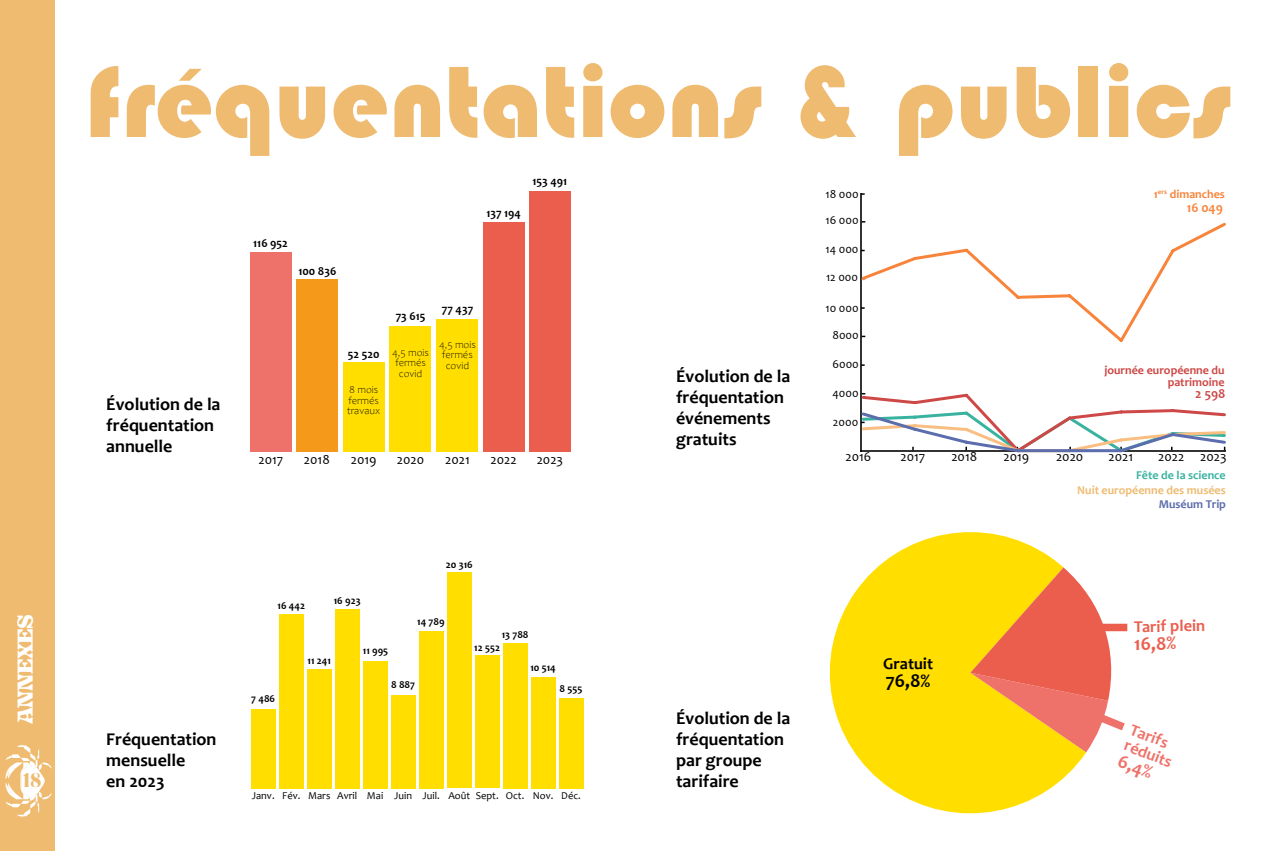
<style>
.page{position:relative;width:1276px;height:851px;background:#fff}
.page>*{position:absolute;margin:0;border:0;box-sizing:border-box;transform-origin:0 0}
.t1{font:105px "Bauhaus 93";color:#eebb71}
.t2{font:24px "Ohno Blazeface 12 Point";color:#fff}
.t3{font:700 19.5px "Candara";color:#000}
.t4{font:700 19.5px "Candara";color:#eb5e4e}
.t5{font:700 19.5px "Candara";color:#ee7269}
.t6{font:900 19.5px "Butler";color:#eebb71}
.t7{font:700 18px/21px "Candara";color:#000}
.t8{font:700 16.5px/16.5px "Candara";color:#ee7269}
.t9{font:700 16.5px "Candara";color:#eb5e4e}
.t10{font:700 16.5px "Candara";color:#000}
.t11{font:13.5px "Candara";color:#000}
.t12{font:700 13.5px "Candara";color:#f8843b}
.t13{font:700 13.5px "Candara";color:#cd4846}
.t14{font:12px "Candara";color:#000}
.t15{font:700 12px "Candara";color:#000}
.t16{font:700 12px/12px "Candara";color:#cd4846;text-align:right}
.t17{font:700 12px "Candara";color:#eebb71}
.t18{font:700 12px "Candara";color:#39b3a0}
.t19{font:700 12px "Candara";color:#f8843b}
.t20{font:700 12px "Candara";color:#5b6dac}
.t21{font:700 10.5px "Candara";color:#000}
.t22{font:300 10.5px/10.5px "Candara";color:#000;text-align:center}
.t23{font:10.5px "Candara";color:#000}
</style>
<div class="page">
<svg style="left:829px;top:532px;width:257px;height:282px;fill:#ffde00"></svg>
<div style="left:250px;top:252px;width:41px;height:199px;background:#ee7269"></div>
<div style="left:296px;top:279px;width:42px;height:172px;background:#f5991a"></div>
<div style="left:343px;top:362px;width:41px;height:89px;background:#ffde00"></div>
<div style="left:389px;top:326px;width:42px;height:125px;background:#ffde00"></div>
<div style="left:436px;top:319px;width:42px;height:132px;background:#ffde00"></div>
<div style="left:483px;top:222px;width:41px;height:229px;background:#eb5e4e"></div>
<div style="left:0;top:0;width:54px;height:850px;background:#eebb71"></div>
<div style="left:251px;top:708px;width:25px;height:80px;background:#ffde00"></div>
<div style="left:279px;top:614px;width:24px;height:174px;background:#ffde00"></div>
<div style="left:307px;top:669px;width:24px;height:119px;background:#ffde00"></div>
<div style="left:335px;top:608px;width:24px;height:180px;background:#ffde00"></div>
<div style="left:363px;top:660px;width:24px;height:128px;background:#ffde00"></div>
<div style="left:391px;top:694px;width:24px;height:94px;background:#ffde00"></div>
<div style="left:419px;top:631px;width:24px;height:157px;background:#ffde00"></div>
<div style="left:447px;top:572px;width:24px;height:216px;background:#ffde00"></div>
<div style="left:474px;top:655px;width:25px;height:133px;background:#ffde00"></div>
<div style="left:502px;top:642px;width:25px;height:146px;background:#ffde00"></div>
<div style="left:530px;top:676px;width:25px;height:112px;background:#ffde00"></div>
<div style="left:558px;top:698px;width:25px;height:90px;background:#ffde00"></div>
<hr style="left:860px;top:193px;width:1px;height:258px;background:#000">
<svg style="left:970px;top:567px;width:158px;height:185px"></svg>
<div style="left:529px;top:191px;width:42px;height:260px;background:#eb5e4e"></div>
<svg style="left:860px;top:391px;width:366px;height:62px"></svg>
<svg style="left:860px;top:220px;width:366px;height:124px"></svg>
<svg style="left:5px;top:745px;width:47px;height:71px"></svg>
<h2 class="t2" style="left:9px;top:723px;width:111px;rotate:-90deg">ANNEXES</h2>
<p class="t6" style="left:22px;top:767px;width:21px">18</p>
<h1 class="t1" style="left:85px;top:43px;width:1147px">fréquentations &amp; publics</h1>
<p class="t7" style="left:106px;top:393px;width:116px">Évolution de la fréquentation annuelle</p>
<p class="t15" style="left:253px;top:235px;width:36px">116 952</p>
<p class="t15" style="left:298px;top:263px;width:39px">100 836</p>
<p class="t15" style="left:348px;top:346px;width:33px">52 520</p>
<p class="t22" style="left:347px;top:385px;width:35px;text-align:left">8 mois fermés travaux</p>
<p class="t15" style="left:486px;top:205px;width:36px">137 194</p>
<p class="t15" style="left:532px;top:174px;width:36px">153 491</p>
<p class="t15" style="left:396px;top:308px;width:31px">73 615</p>
<p class="t15" style="left:442px;top:302px;width:33px">77 437</p>
<p class="t22" style="left:392px;top:347px;width:38px">4,5 mois fermés covid</p>
<p class="t22" style="left:439px;top:339px;width:38px">4,5 mois fermés covid</p>
<p class="t11" style="left:258px;top:450px;width:26px">2017</p>
<p class="t11" style="left:304px;top:450px;width:27px">2018</p>
<p class="t11" style="left:351px;top:450px;width:27px">2019</p>
<p class="t11" style="left:397px;top:450px;width:29px">2020</p>
<p class="t11" style="left:445px;top:450px;width:26px">2021</p>
<p class="t11" style="left:490px;top:450px;width:28px">2022</p>
<p class="t11" style="left:537px;top:451px;width:28px">2023</p>
<p class="t7" style="left:106px;top:728px;width:112px">Fréquentation mensuelle<br>en 2023</p>
<p class="t21" style="left:278px;top:598px;width:29px">16 442</p>
<p class="t21" style="left:334px;top:594px;width:28px">16 923</p>
<p class="t21" style="left:446px;top:557px;width:28px">20 316</p>
<p class="t21" style="left:417px;top:614px;width:29px">14 789</p>
<p class="t21" style="left:502px;top:627px;width:28px">13 788</p>
<p class="t21" style="left:251px;top:692px;width:25px">7 486</p>
<p class="t21" style="left:307px;top:654px;width:25px">11 241</p>
<p class="t21" style="left:363px;top:644px;width:27px">11 995</p>
<p class="t21" style="left:474px;top:641px;width:27px">12 552</p>
<p class="t21" style="left:391px;top:678px;width:26px">8 887</p>
<p class="t21" style="left:530px;top:660px;width:27px">10 514</p>
<p class="t21" style="left:559px;top:682px;width:24px">8 555</p>
<p class="t23" style="left:252px;top:789px;width:330px">Janv. Fév. Mars Avril Mai Juin Juil. Août Sept. Oct. Nov. Déc.</p>
<p class="t7" style="left:676px;top:365px;width:116px">Évolution de la fréquentation événements gratuits</p>
<p class="t14" style="left:825px;top:186px;width:35px">18 000</p>
<p class="t14" style="left:825px;top:212px;width:35px">16 000</p>
<p class="t14" style="left:825px;top:242px;width:34px">14 000</p>
<p class="t14" style="left:826px;top:270px;width:34px">12 000</p>
<p class="t14" style="left:825px;top:300px;width:35px">10 000</p>
<p class="t14" style="left:832px;top:327px;width:28px">8000</p>
<p class="t14" style="left:832px;top:356px;width:28px">6000</p>
<p class="t14" style="left:832px;top:385px;width:28px">4000</p>
<p class="t14" style="left:833px;top:414px;width:27px">2000</p>
<p class="t19" style="left:1154px;top:186px;width:73px">1<sup>ers</sup> dimanches</p>
<p class="t12" style="left:1186px;top:199px;width:38px">16 049</p>
<p class="t16" style="left:1104px;top:363px;width:122px">journée européenne du patrimoine</p>
<p class="t13" style="left:1195px;top:385px;width:32px">2 598</p>
<p class="t11" style="left:845px;top:448px;width:27px">2016</p>
<p class="t11" style="left:900px;top:448px;width:26px">2017</p>
<p class="t11" style="left:951px;top:448px;width:27px">2018</p>
<p class="t11" style="left:1003px;top:448px;width:27px">2019</p>
<p class="t11" style="left:1056px;top:448px;width:29px">2020</p>
<p class="t11" style="left:1108px;top:448px;width:26px">2021</p>
<p class="t11" style="left:1158px;top:448px;width:28px">2022</p>
<p class="t11" style="left:1200px;top:448px;width:28px">2023</p>
<p class="t18" style="left:1136px;top:467px;width:91px">Fête de la science</p>
<p class="t17" style="left:1077px;top:482px;width:150px">Nuit européenne des musées</p>
<p class="t20" style="left:1158px;top:496px;width:69px">Muséum Trip</p>
<p class="t7" style="left:676px;top:707px;width:116px">Évolution de la fréquentation par groupe tarifaire</p>
<p class="t10" style="left:883px;top:652px;width:51px">Gratuit</p>
<p class="t3" style="left:886px;top:668px;width:46px">76,8%</p>
<p class="t9" style="left:1133px;top:616px;width:73px;rotate:-1deg">Tarif plein</p>
<p class="t4" style="left:1134px;top:631px;width:44px;rotate:-1deg">16,8%</p>
<p class="t8" style="left:1134px;top:720px;width:51px;rotate:21deg">Tarifs réduits</p>
<p class="t5" style="left:1123px;top:748px;width:37px;rotate:21deg">6,4%</p>
</div>
